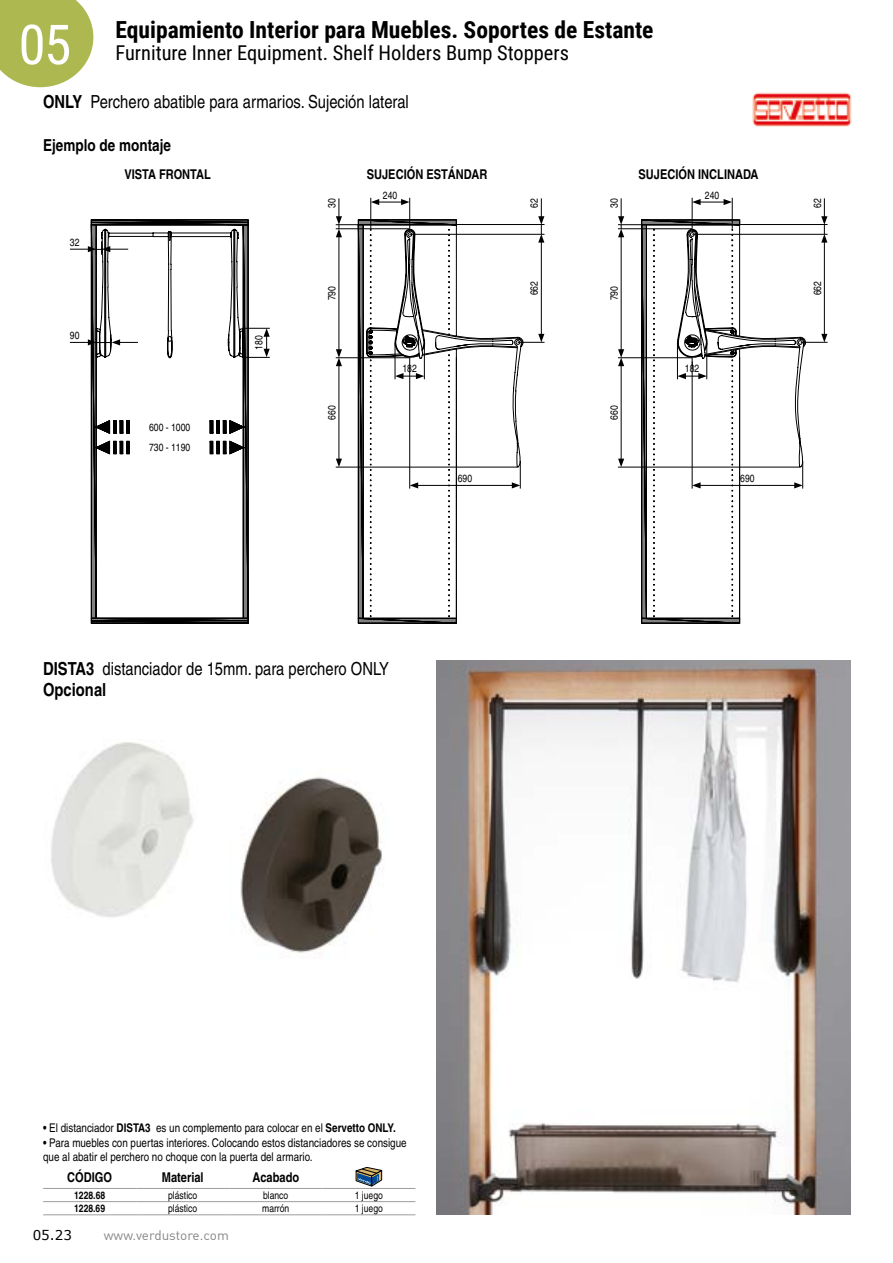
<style>
.page{position:relative;width:893px;height:1263px;background:#fff}
.page>*{position:absolute;margin:0;border:0;box-sizing:border-box;transform-origin:0 0}
.t1{font:55.2px "Roboto Condensed";color:#fff}
.t2{font:700 23.55px "Roboto Condensed";color:#000}
.t3{font:20.4px "Roboto Condensed";color:#000}
.t4{font:condensed 18px/21.6px "Helvetica";color:#000}
.t5{font:700 condensed 16.5px "Helvetica";color:#000}
.t6{font:700 condensed 13.5px "Helvetica";color:#000}
.t7{font:13.5px "DIN";color:#878787}
.t8{font:13.5px "Verdana";color:#000}
.t9{font:condensed 12px/14.4px "Helvetica";color:#000}
.t10{font:condensed 10.5px/20px "Helvetica";color:#000}
.t11{font:700 condensed 10.5px "Helvetica";color:#000}
.s1{font-weight:700}
</style>
<div class="page">
<svg style="left:0;top:0;width:93px;height:87px;background:#b6c065"></svg>
<img style="left:752px;top:92px;width:100px;height:35px">
<svg style="left:740px;top:225px;width:66px;height:394px"></svg>
<svg style="left:486px;top:232px;width:319px;height:135px"></svg>
<svg style="left:70px;top:219px;width:200px;height:405px"></svg>
<hr style="left:336px;top:467px;width:182px;height:1px;background:#000">
<hr style="left:618px;top:467px;width:182px;height:1px;background:#000">
<hr style="left:454px;top:224px;width:90px;height:1px;background:#000">
<hr style="left:737px;top:224px;width:90px;height:1px;background:#000">
<hr style="left:409px;top:234px;width:135px;height:1px;background:#000">
<hr style="left:692px;top:234px;width:135px;height:1px;background:#000">
<hr style="left:416px;top:485px;width:98px;height:1px;background:#000">
<svg style="left:512px;top:461px;width:9px;height:28px"></svg>
<hr style="left:698px;top:485px;width:99px;height:1px;background:#000">
<svg style="left:794px;top:461px;width:9px;height:28px"></svg>
<hr style="left:541px;top:240px;width:1px;height:96px;background:#000">
<svg style="left:538px;top:198px;width:6px;height:45px"></svg>
<svg style="left:518px;top:334px;width:26px;height:9px"></svg>
<hr style="left:824px;top:240px;width:1px;height:96px;background:#000">
<svg style="left:821px;top:198px;width:6px;height:45px"></svg>
<svg style="left:801px;top:334px;width:26px;height:9px"></svg>
<svg style="left:335px;top:197px;width:151px;height:427px"></svg>
<svg style="left:618px;top:197px;width:122px;height:427px"></svg>
<img style="left:51px;top:742px;width:143px;height:175px">
<img style="left:240px;top:777px;width:142px;height:177px">
<hr style="left:43px;top:1188px;width:93px;height:1px;background:#9d9d9c">
<hr style="left:136px;top:1188px;width:93px;height:1px;background:#9d9d9c">
<hr style="left:229px;top:1188px;width:93px;height:1px;background:#9d9d9c">
<hr style="left:322px;top:1188px;width:93px;height:1px;background:#9d9d9c">
<hr style="left:43px;top:1201px;width:93px;height:1px;background:#9d9d9c">
<hr style="left:136px;top:1201px;width:93px;height:1px;background:#9d9d9c">
<hr style="left:229px;top:1201px;width:93px;height:1px;background:#9d9d9c">
<hr style="left:322px;top:1201px;width:93px;height:1px;background:#9d9d9c">
<hr style="left:43px;top:1214px;width:93px;height:1px;background:#9d9d9c">
<hr style="left:136px;top:1214px;width:93px;height:1px;background:#9d9d9c">
<hr style="left:229px;top:1214px;width:93px;height:1px;background:#9d9d9c">
<hr style="left:322px;top:1214px;width:93px;height:1px;background:#9d9d9c">
<svg style="left:356px;top:1167px;width:26px;height:19px"></svg>
<img style="left:436px;top:661px;width:414px;height:554px">
<h2 class="t2" style="left:115px;top:13px;width:540px">Equipamiento Interior para Muebles. Soportes de Estante</h2>
<h1 class="t1" style="left:18px;top:6px;width:54px">05</h1>
<h3 class="t3" style="left:115px;top:39px;width:455px">Furniture Inner Equipment. Shelf Holders Bump Stoppers</h3>
<h3 class="t4" style="left:43px;top:91px;width:367px"><span class="s1">ONLY</span> Perchero abatible para armarios. Sujeción lateral</h3>
<h3 class="t5" style="left:43px;top:135px;width:129px">Ejemplo de montaje</h3>
<p class="t6" style="left:124px;top:166px;width:88px">VISTA FRONTAL</p>
<p class="t6" style="left:367px;top:166px;width:122px">SUJECIÓN ESTÁNDAR</p>
<p class="t6" style="left:638px;top:166px;width:122px">SUJECIÓN INCLINADA</p>
<p class="t10" style="left:70px;top:232px;width:11px">32</p>
<p class="t10" style="left:70px;top:325px;width:11px">90</p>
<p class="t10" style="left:149px;top:417px;width:43px">600 - 1000<br>730 - 1190</p>
<p class="t10" style="left:249px;top:350px;width:16px;rotate:-90deg">180</p>
<p class="t10" style="left:383px;top:185px;width:16px">240</p>
<p class="t10" style="left:705px;top:185px;width:16px">240</p>
<p class="t10" style="left:322px;top:208px;width:11px;rotate:-90deg">30</p>
<p class="t10" style="left:524px;top:208px;width:11px;rotate:-90deg">62</p>
<p class="t10" style="left:604px;top:208px;width:11px;rotate:-90deg">30</p>
<p class="t10" style="left:807px;top:208px;width:11px;rotate:-90deg">62</p>
<p class="t10" style="left:524px;top:295px;width:16px;rotate:-90deg">662</p>
<p class="t10" style="left:807px;top:295px;width:16px;rotate:-90deg">662</p>
<p class="t10" style="left:322px;top:300px;width:16px;rotate:-90deg">790</p>
<p class="t10" style="left:604px;top:300px;width:16px;rotate:-90deg">790</p>
<p class="t10" style="left:402px;top:358px;width:16px">182</p>
<p class="t10" style="left:685px;top:358px;width:16px">182</p>
<p class="t10" style="left:322px;top:420px;width:16px;rotate:-90deg">660</p>
<p class="t10" style="left:604px;top:420px;width:16px;rotate:-90deg">660</p>
<p class="t10" style="left:458px;top:468px;width:16px">690</p>
<p class="t10" style="left:740px;top:468px;width:16px">690</p>
<h3 class="t4" style="left:43px;top:657px;width:347px"><span class="s1">DISTA3</span> distanciador de 15mm. para perchero ONLY<br><span class="s1">Opcional</span></h3>
<p class="t9" style="left:43px;top:1121px;width:354px">• El distanciador <span class="s1">DISTA3</span> es un complemento para colocar en el <span class="s1">Servetto ONLY.</span></p>
<p class="t9" style="left:43px;top:1135px;width:365px">• Para muebles con puertas interiores. Colocando estos distanciadores se consigue que al abatir el perchero no choque con la puerta del armario.</p>
<p class="t6" style="left:67px;top:1169px;width:46px">CÓDIGO</p>
<p class="t6" style="left:162px;top:1169px;width:43px">Material</p>
<p class="t6" style="left:252px;top:1169px;width:48px">Acabado</p>
<p class="t11" style="left:74px;top:1189px;width:33px">1228.68</p>
<p class="t10" style="left:168px;top:1185px;width:31px">plástico</p>
<p class="t10" style="left:263px;top:1185px;width:27px">blanco</p>
<p class="t10" style="left:355px;top:1185px;width:30px">1 juego</p>
<p class="t11" style="left:74px;top:1202px;width:33px">1228.69</p>
<p class="t10" style="left:168px;top:1198px;width:31px">plástico</p>
<p class="t10" style="left:262px;top:1198px;width:29px">marrón</p>
<p class="t10" style="left:355px;top:1198px;width:30px">1 juego</p>
<p class="t8" style="left:33px;top:1226px;width:41px">05.23</p>
<p class="t7" style="left:104px;top:1226px;width:127px">www.verdustore.com</p>
</div>
